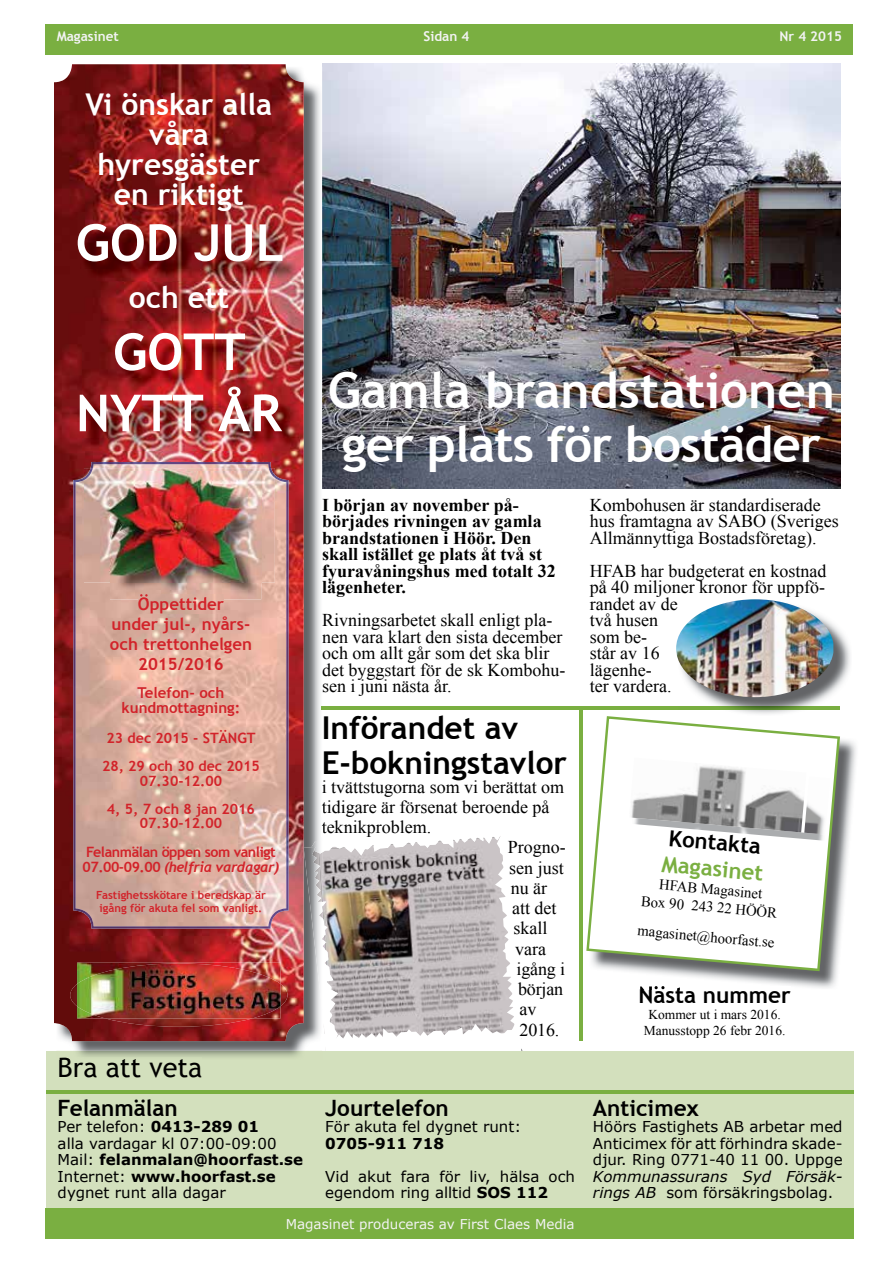
<style>
.page{position:relative;width:893px;height:1263px;background:#fff}
.page>*{position:absolute;margin:0;border:0;box-sizing:border-box;transform-origin:0 0}
.t1{font:700 51px/109.2px "Trebuchet MS";color:#fff;text-align:center}
.t2{font:700 49.5px/54px "Trebuchet MS";letter-spacing:-.01em;color:#fff}
.t3{font:700 31.5px/34.5px "Trebuchet MS";color:#000}
.t4{font:700 30px/30px "Trebuchet MS";color:#fff;text-align:center}
.t5{font:27px "Trebuchet MS";color:#000}
.t6{font:700 22.5px "Trebuchet MS";color:#000}
.t7{font:700 22.05px "Trebuchet MS";color:#7aaf41}
.t8{font:700 22.05px "Trebuchet MS";color:#000}
.t9{font:18px/16.5px "Times New Roman";color:#000}
.t10{font:700 18px/16.5px "Times New Roman";color:#000}
.t11{font:700 16.8px/20.2px "Trebuchet MS";color:#d2232a;text-align:center}
.t12{font:15px/16.5px "Verdana";color:#000}
.t13{font:italic 15px/16.5px "Verdana";color:#000}
.t14{font:700 15px/15px "Trebuchet MS";color:#d2232a;text-align:center}
.t15{font:700 15px "Verdana";color:#000}
.t16{font:14.7px/17.7px "Times New Roman";color:#000;text-align:center}
.t17{font:700 14.25px/28.5px "Trebuchet MS";color:#d2232a;text-align:center}
.t18{font:700 14.25px/28.5px "Trebuchet MS";letter-spacing:-.03em;color:#d2232a;text-align:center}
.t19{font:italic 700 14.25px "Trebuchet";letter-spacing:-.03em;color:#d2232a}
.t20{font:13.5px/16.2px "Times New Roman";color:#000;text-align:center}
.t21{font:13.5px "Verdana";color:#f3f3f4}
.t22{font:700 13.5px "Trebuchet MS";color:#f3f3f4}
.t23{font:700 11.25px/13.5px "Trebuchet MS";color:#d2232a;text-align:center}
.s1{font-family:"Trebuchet MS";font-style:normal}
.s2{font-weight:700}
.s3{font-style:normal}
</style>
<div class="page">
<div style="left:45px;top:1209px;width:809px;height:30px;background:#7aaf41"></div>
<div style="left:45px;top:24px;width:808px;height:30px;background:#7aaf41"></div>
<img style="left:633px;top:739px;width:223px;height:249px">
<img style="left:640px;top:986px;width:150px;height:3px">
<svg style="left:586px;top:716px;width:254px;height:255px"></svg>
<img style="left:632px;top:832px;width:198px;height:9px">
<img style="left:629px;top:758px;width:177px;height:74px">
<img style="left:804px;top:776px;width:26px;height:58px">
<hr style="left:322px;top:706px;width:517px;height:3px;background:#7aaf41">
<img style="left:323px;top:64px;width:517px;height:424px">
<img style="left:678px;top:625px;width:172px;height:89px">
<img style="left:678px;top:706px;width:161px;height:3px">
<img style="left:676px;top:599px;width:157px;height:98px">
<div style="left:46px;top:1051px;width:808px;height:156px;background:#d3e0bd"></div>
<hr style="left:46px;top:1091px;width:808px;height:3px;background:#7aaf41">
<img style="left:57px;top:67px;width:265px;height:993px">
<img style="left:60px;top:1058px;width:141px;height:2px">
<img style="left:54px;top:65px;width:18px;height:975px">
<img style="left:70px;top:984px;width:217px;height:43px">
<img style="left:80px;top:226px;width:221px;height:54px">
<img style="left:82px;top:335px;width:218px;height:116px">
<img style="left:77px;top:963px;width:204px;height:55px">
<img style="left:73px;top:462px;width:216px;height:466px">
<img style="left:110px;top:582px;width:151px;height:17px">
<img style="left:139px;top:594px;width:85px;height:5px">
<img style="left:84px;top:480px;width:191px;height:102px">
<img style="left:84px;top:468px;width:191px;height:12px">
<svg style="left:304px;top:800px;width:222px;height:291px"></svg>
<hr style="left:579px;top:708px;width:3px;height:333px;background:#7aaf41">
<p class="t22" style="left:424px;top:28px;width:47px">Sidan 4</p>
<p class="t22" style="left:57px;top:28px;width:64px">Magasinet</p>
<p class="t22" style="left:779px;top:28px;width:64px">Nr 4 2015</p>
<h3 class="t4" style="left:85px;top:89px;width:188px">Vi önskar alla våra hyresgäster en riktigt</h3>
<h1 class="t1" style="left:76px;top:188px;width:210px">GOD JUL<br>GOTT</h1>
<h1 class="t1" style="left:76px;top:358px;width:207px">NYTT ÅR</h1>
<h3 class="t4" style="left:129px;top:282px;width:102px">och ett</h3>
<p class="t11" style="left:110px;top:593px;width:144px">Öppettider<br>under jul-, nyårs&shy;och trettonhelgen<br>2015/2016</p>
<p class="t14" style="left:122px;top:686px;width:120px">Telefon- och kundmottagning:</p>
<p class="t17" style="left:102px;top:723px;width:159px">23 dec 2015 - STÄNGT<br>28, 29 och 30 dec 2015</p>
<p class="t17" style="left:107px;top:766px;width:150px">07.30-12.00<br>4, 5, 7 och 8 jan 2016</p>
<p class="t18" style="left:86px;top:809px;width:191px">07.30-12.00<br>Felanmälan öppen som vanligt</p>
<p class="t19" style="left:82px;top:858px;width:198px"><span class="s1">07.00-09.00</span> (helfria vardagar)</p>
<p class="t23" style="left:96px;top:888px;width:171px">Fastighetsskötare i beredskap är igång för akuta fel som vanligt.</p>
<h3 class="t5" style="left:58px;top:1052px;width:146px">Bra att veta</h3>
<p class="t6" style="left:58px;top:1094px;width:122px">Felanmälan</p>
<p class="t12" style="left:58px;top:1118px;width:247px">Per telefon: <span class="s2">0413-289 01<br></span>alla vardagar kl 07:00-09:00<br>Mail: <span class="s2">felanmalan@hoorfast.se<br></span>Internet: <span class="s2">www.hoorfast.se </span>dygnet runt alla dagar</p>
<h2 class="t2" style="left:328px;top:363px;width:509px">Gamla brandstationen ger plats för bostäder</h2>
<p class="t10" style="left:322px;top:496px;width:235px">I början av november på&shy;börjades rivningen av gamla brandstationen i Höör. Den skall istället ge plats åt två st fyuravåningshus med totalt 32 lägenheter.</p>
<p class="t9" style="left:322px;top:612px;width:245px">Rivningsarbetet skall enligt pla&shy;nen vara klart den sista december och om allt går som det ska blir det byggstart för de sk Kombohu&shy;sen i juni nästa år.</p>
<h3 class="t3" style="left:322px;top:711px;width:247px">Införandet av<br>E-bokningstavlor</h3>
<p class="t9" style="left:322px;top:779px;width:244px">i tvättstugorna som vi berättat om</p>
<p class="t9" style="left:322px;top:798px;width:229px">tidigare är försenat beroende på</p>
<p class="t9" style="left:322px;top:818px;width:111px">teknikproblem.</p>
<p class="t9" style="left:508px;top:839px;width:59px">Progno-</p>
<p class="t9" style="left:509px;top:859px;width:56px">sen just</p>
<p class="t9" style="left:511px;top:879px;width:38px">nu är</p>
<p class="t9" style="left:512px;top:899px;width:46px">att det</p>
<p class="t9" style="left:514px;top:920px;width:36px">skall</p>
<p class="t9" style="left:515px;top:940px;width:32px">vara</p>
<p class="t9" style="left:517px;top:960px;width:50px">igång i</p>
<p class="t9" style="left:518px;top:980px;width:47px">början</p>
<p class="t9" style="left:520px;top:1001px;width:18px">av</p>
<p class="t9" style="left:520px;top:1021px;width:41px">2016.</p>
<p class="t9" style="left:590px;top:496px;width:250px">Kombohusen är standardiserade hus framtagna av SABO (Sveriges<br>Allmännyttiga Bostadsföretag).</p>
<p class="t9" style="left:590px;top:562px;width:238px">HFAB har budgeterat en kostnad på 40 miljoner kronor för uppfö&shy;randet av de<br>två husen<br>som be-<br>står av 16<br>lägenhe-<br>ter vardera.</p>
<p class="t8" style="left:670px;top:824px;width:94px;rotate:5deg">Kontakta</p>
<p class="t7" style="left:663px;top:850px;width:103px;rotate:5deg">Magasinet</p>
<p class="t16" style="left:644px;top:874px;width:138px;rotate:5deg">HFAB Magasinet<br>Box 90 243 22 HÖÖR</p>
<p class="t16" style="left:638px;top:921px;width:139px;rotate:5deg">magasinet@hoorfast.se</p>
<p class="t6" style="left:638px;top:980px;width:154px">Nästa nummer</p>
<p class="t20" style="left:644px;top:1006px;width:143px">Kommer ut i mars 2016.<br>Manusstopp 26 febr 2016.</p>
<p class="t6" style="left:325px;top:1094px;width:125px">Jourtelefon</p>
<p class="t12" style="left:325px;top:1118px;width:197px">För akuta fel dygnet runt:</p>
<p class="t15" style="left:325px;top:1133px;width:120px">0705-911 718</p>
<p class="t12" style="left:325px;top:1168px;width:251px">Vid akut fara för liv, hälsa och egendom ring alltid <span class="s2">SOS 112</span></p>
<p class="t6" style="left:593px;top:1094px;width:108px">Anticimex</p>
<p class="t12" style="left:593px;top:1118px;width:251px;text-align:justify">Höörs Fastighets AB arbetar med Anticimex för att förhindra skade&shy;djur. Ring 0771-40 11 00. Uppge</p>
<p class="t13" style="left:593px;top:1168px;width:251px">Kommunassurans Syd Försäk&shy;rings AB <span class="s3">som försäkringsbolag.</span></p>
<p class="t21" style="left:286px;top:1214px;width:290px">Magasinet produceras av First Claes Media</p>
</div>
